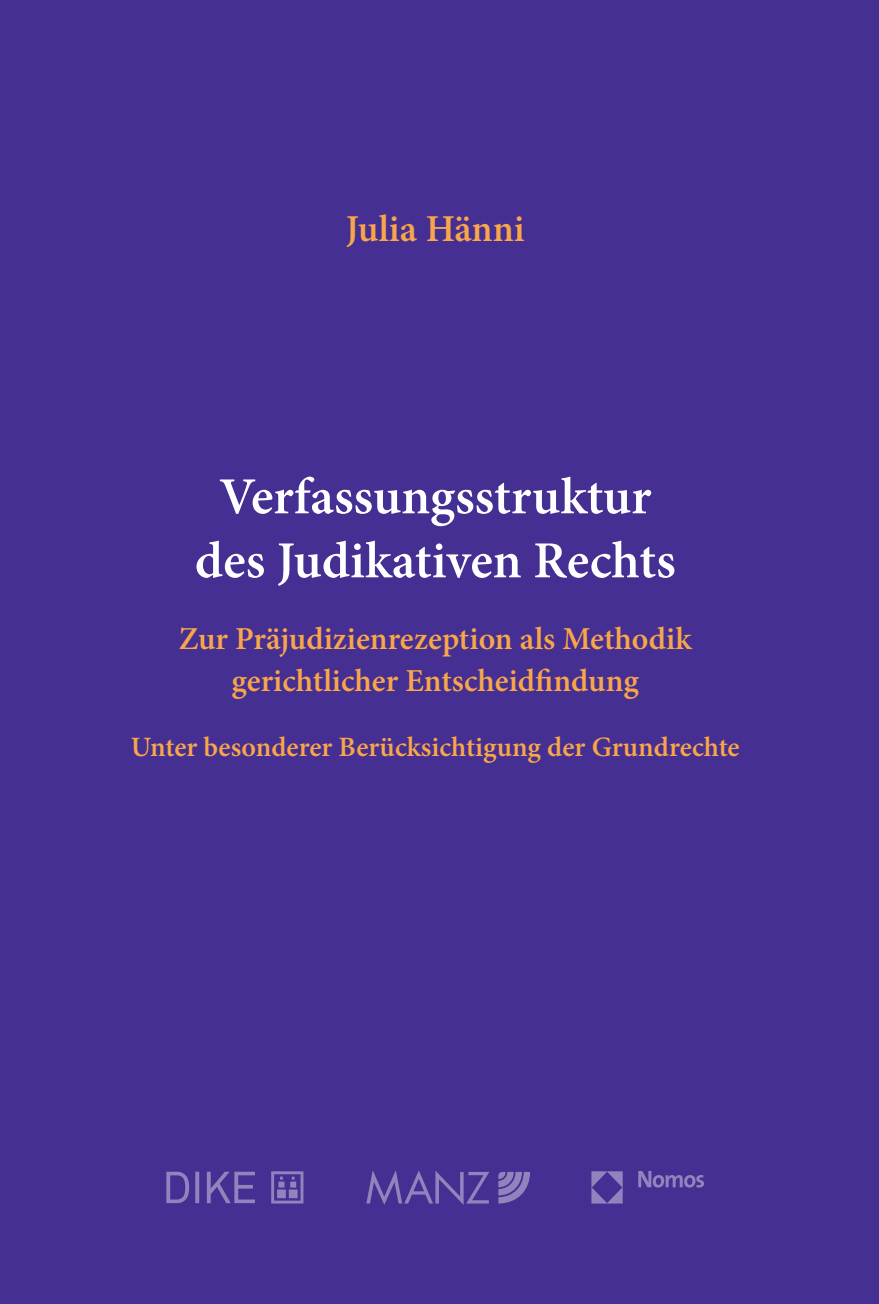
<style>
.page{position:relative;width:879px;height:1304px;background:#452f92}
.page>*{position:absolute;margin:0;border:0;box-sizing:border-box;transform-origin:0 0}
.t1{font:600 52px/64px "Minion Pro";color:#fff;text-align:center}
.t2{font:600 38px "Minion Pro";color:#f9a64a}
.t3{font:600 32px/42px "Minion Pro";color:#f9a64a;text-align:center}
.t4{font:600 28px "Minion Pro";color:#f9a64a}
</style>
<div class="page">
<svg style="left:166px;top:1171px;width:137px;height:32px"></svg>
<svg style="left:591px;top:1171px;width:32px;height:32px"></svg>
<svg style="left:638px;top:1171px;width:66px;height:16px"></svg>
<svg style="left:366px;top:1170px;width:123px;height:35px"></svg>
<svg style="left:498px;top:1172px;width:32px;height:31px"></svg>
<p class="t2" style="left:346px;top:203px;width:181px">Julia Hänni</p>
<h1 class="t1" style="left:195px;top:464px;width:482px">Verfassungsstruktur des Judikativen Rechts</h1>
<p class="t3" style="left:179px;top:618px;width:514px">Zur Präjudizienrezeption als Methodik gerichtlicher Entscheidfindung</p>
<p class="t4" style="left:131px;top:728px;width:610px">Unter besonderer Berücksichtigung der Grundrechte</p>
</div>
